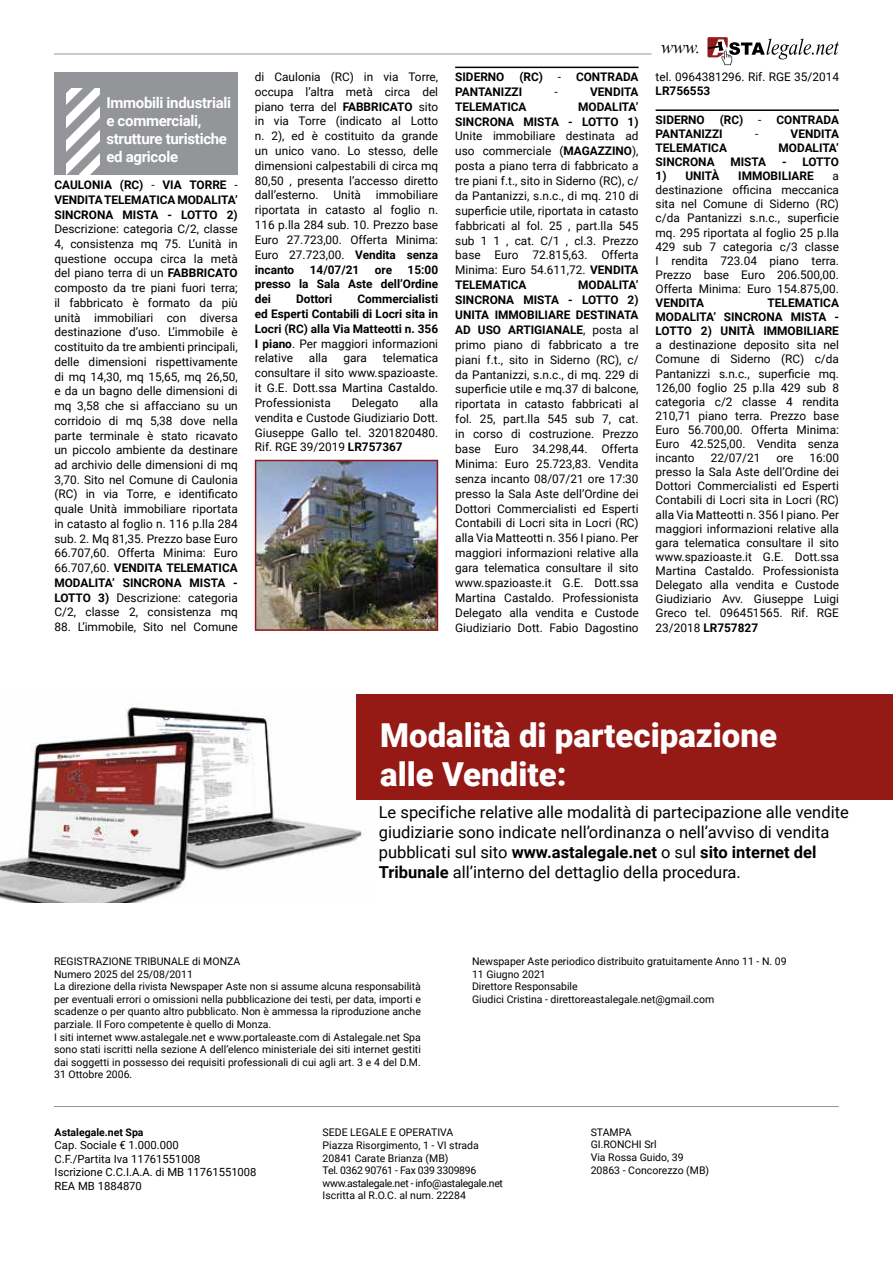
<style>
.page{position:relative;width:893px;height:1263px;background:#fff}
.page>*{position:absolute;margin:0;border:0;box-sizing:border-box;transform-origin:0 0}
.t1{font:900 33px/39.6px "Roboto";color:#fff}
.t2{font:italic 18px "Times New Roman";color:#000}
.t3{font:16.5px/19.8px "Roboto";color:#000}
.t4{font:700 15px/18px "Roboto";letter-spacing:-.02em;color:#fff}
.t5{font:11.85px/14.9px "Roboto";color:#000;text-align:justify}
.t6{font:700 11.85px/14.9px "Roboto";color:#000;text-align:justify}
.t7{font:11.25px/13.5px "Roboto";color:#000}
.t8{font:10.5px/12.6px "Roboto";color:#000}
.t9{font:700 10.5px "Roboto";color:#000}
.s1{font-weight:400}
.s2{font-weight:700}
</style>
<div class="page">
<svg style="left:707px;top:37px;width:132px;height:28px"></svg>
<hr style="left:892px;top:0;width:1px;height:449px;background:#f1f1f2">
<hr style="left:54px;top:54px;width:597px;height:1px;background:#939598">
<img style="left:1px;top:707px;width:374px;height:195px">
<div style="left:356px;top:694px;width:537px;height:105px;background:#951a15"></div>
<hr style="left:54px;top:1106px;width:785px;height:1px;background:#939598">
<div style="left:54px;top:72px;width:184px;height:102px;background:#939598"></div>
<svg style="left:66px;top:88px;width:33px;height:86px"></svg>
<img style="left:258px;top:463px;width:177px;height:165px">
<div style="left:255px;top:460px;width:183px;height:171px;border:2px solid #901a1d"></div>
<hr style="left:455px;top:67px;width:184px;height:1px;background:#000">
<hr style="left:656px;top:109px;width:183px;height:2px;background:#000">
<p class="t4" style="left:106px;top:93px;width:126px">Immobili industriali e commerciali, strutture turistiche ed agricole</p>
<p class="t6" style="left:54px;top:177px;width:185px">CAULONIA (RC) <span class="s1">-</span> VIA TORRE <span class="s1">- </span>VENDITA TELEMATICA MODALITA’ SINCRONA MISTA - LOTTO 2)</p>
<p class="t5" style="left:54px;top:221px;width:185px">Descrizione: categoria C/2, classe 4, consistenza mq 75. L’unità in questione occupa circa la metà del piano terra di un <span class="s2">FABBRICATO </span>composto da tre piani fuori terra; il fabbricato è formato da più unità immobiliari con diversa destinazione d’uso. L’immobile è costituito da tre ambienti principali, delle dimensioni rispettivamente di mq 14,30, mq 15,65, mq 26,50, e da un bagno delle dimensioni di mq 3,58 che si affacciano su un corridoio di mq 5,38 dove nella parte terminale è stato ricavato un piccolo ambiente da destinare ad archivio delle dimensioni di mq 3,70. Sito nel Comune di Caulonia (RC) in via Torre, e identificato quale Unità immobiliare riportata in catasto al foglio n. 116 p.lla 284 sub. 2. Mq 81,35. Prezzo base Euro 66.707,60. Offerta Minima: Euro 66.707,60. <span class="s2">VENDITA TELEMATICA MODALITA’ SINCRONA MISTA - LOTTO 3)</span> Descrizione: categoria C/2, classe 2, consistenza mq</p>
<p class="t5" style="left:54px;top:619px;width:185px">88. L’immobile, Sito nel Comune</p>
<p class="t5" style="left:255px;top:69px;width:185px">di Caulonia (RC) in via Torre, occupa l’altra metà circa del piano terra del <span class="s2">FABBRICATO</span> sito in via Torre (indicato al Lotto n. 2), ed è costituito da grande un unico vano. Lo stesso, delle dimensioni calpestabili di circa mq 80,50 , presenta l’accesso diretto dall’esterno.</p>
<p class="t5" style="left:255px;top:187px;width:185px;text-indent:121px">immobiliare riportata in catasto al foglio n.<br>116 p.lla 284 sub. 10. Prezzo base Euro 27.723,00. Offerta Minima:<br>Euro 27.723,00. <span class="s2">Vendita senza incanto</span></p>
<p class="t5" style="left:334px;top:187px;width:29px">Unità</p>
<p class="t6" style="left:255px;top:261px;width:185px;text-indent:153px">15:00 presso la Sala Aste dell’Ordine dei</p>
<p class="t6" style="left:310px;top:261px;width:51px">14/07/21</p>
<p class="t6" style="left:375px;top:261px;width:19px">ore</p>
<p class="t6" style="left:255px;top:291px;width:185px;text-indent:103px">Commercialisti ed Esperti Contabili di Locri sita in Locri (RC) alla Via Matteotti n. 356<br>I piano<span class="s1">. Per maggiori informazioni relative</span></p>
<p class="t6" style="left:296px;top:291px;width:38px">Dottori</p>
<p class="t5" style="left:255px;top:350px;width:185px;text-indent:128px">telematica consultare il sito www.spazioaste. it G.E. Dott.ssa Martina Castaldo.<br>Professionista</p>
<p class="t5" style="left:309px;top:350px;width:20px">alla</p>
<p class="t5" style="left:343px;top:350px;width:25px">gara</p>
<p class="t5" style="left:255px;top:395px;width:185px;text-indent:165px">alla vendita e Custode Giudiziario Dott.<br>Giuseppe Gallo tel. 3201820480.<br>Rif. RGE 39/2019 <span class="s2">LR757367</span></p>
<p class="t5" style="left:352px;top:395px;width:48px">Delegato</p>
<p class="t6" style="left:455px;top:69px;width:51px">SIDERNO</p>
<p class="t6" style="left:519px;top:69px;width:25px">(RC)</p>
<p class="t6" style="left:558px;top:69px;width:82px"><span class="s1">-</span> CONTRADA</p>
<p class="t6" style="left:455px;top:84px;width:69px">PANTANIZZI</p>
<p class="t5" style="left:555px;top:84px;width:5px">-</p>
<p class="t6" style="left:590px;top:84px;width:50px">VENDITA</p>
<p class="t6" style="left:455px;top:99px;width:73px">TELEMATICA</p>
<p class="t6" style="left:455px;top:99px;width:185px;text-align:right">MODALITA’<br>SINCRONA MISTA - LOTTO 1)</p>
<p class="t5" style="left:455px;top:128px;width:185px">Unite immobiliare destinata ad uso commerciale (<span class="s2">MAGAZZINO</span>), posta a piano terra di fabbricato a tre piani f.t., sito in Siderno (RC), c/ da Pantanizzi, s.n.c., di mq. 210 di superficie utile, riportata in catasto fabbricati al fol. 25 , part.lla 545 sub 1 1 , cat. C/1 , cl.3. Prezzo base Euro 72.815,63. Offerta Minima: Euro 54.611,72. <span class="s2">VENDITA TELEMATICA</span></p>
<p class="t5" style="left:455px;top:277px;width:185px;text-indent:123px"><span class="s2">MODALITA’ SINCRONA MISTA - LOTTO 2)<br>UNITA IMMOBILIARE DESTINATA AD USO ARTIGIANALE</span>, posta al primo piano di fabbricato a tre piani f.t., sito in Siderno (RC), c/ da Pantanizzi, s.n.c., di mq. 229 di superficie utile e mq.37 di balcone, riportata in catasto fabbricati al fol. 25, part.lla 545 sub 7, cat. in corso di costruzione. Prezzo base Euro 34.298,44. Offerta Minima: Euro 25.723,83. Vendita senza incanto 08/07/21 ore 17:30 presso la Sala Aste dell’Ordine dei Dottori Commercialisti ed Esperti Contabili di Locri sita in Locri (RC) alla Via Matteotti n. 356 I piano. Per maggiori informazioni relative alla gara telematica consultare il sito www.spazioaste.it G.E. Dott.ssa Martina Castaldo. Professionista Delegato alla vendita e Custode Giudiziario Dott. Fabio Dagostino</p>
<h2 class="t2" style="left:661px;top:35px;width:41px">www.</h2>
<p class="t5" style="left:656px;top:69px;width:185px">tel. 0964381296. Rif. RGE 35/2014</p>
<p class="t6" style="left:656px;top:83px;width:56px">LR756553</p>
<p class="t6" style="left:656px;top:112px;width:51px">SIDERNO</p>
<p class="t6" style="left:720px;top:112px;width:25px">(RC)</p>
<p class="t6" style="left:758px;top:112px;width:82px"><span class="s1">-</span> CONTRADA</p>
<p class="t6" style="left:656px;top:126px;width:69px">PANTANIZZI</p>
<p class="t5" style="left:755px;top:126px;width:5px">-</p>
<p class="t6" style="left:791px;top:126px;width:50px">VENDITA</p>
<p class="t6" style="left:656px;top:140px;width:73px">TELEMATICA</p>
<p class="t6" style="left:778px;top:140px;width:62px">MODALITA’</p>
<p class="t6" style="left:656px;top:154px;width:61px">SINCRONA</p>
<p class="t6" style="left:730px;top:154px;width:37px">MISTA</p>
<p class="t6" style="left:782px;top:154px;width:58px">- LOTTO</p>
<p class="t6" style="left:656px;top:168px;width:65px">1) UNITÀ</p>
<p class="t6" style="left:738px;top:168px;width:77px">IMMOBILIARE</p>
<p class="t5" style="left:656px;top:168px;width:185px;line-height:14.1px;text-indent:177px">a destinazione officina meccanica sita nel Comune di Siderno (RC) c/da Pantanizzi s.n.c., superficie mq. 295 riportata al foglio 25 p.lla 429 sub 7 categoria c/3 classe I rendita 723.04 piano terra.<br>Prezzo base Euro 206.500,00.<br>Offerta Minima: Euro 154.875,00.</p>
<p class="t6" style="left:656px;top:295px;width:50px">VENDITA</p>
<p class="t6" style="left:656px;top:295px;width:185px;line-height:14.1px;text-indent:112px">TELEMATICA MODALITA’ SINCRONA MISTA - LOTTO 2) UNITÀ IMMOBILIARE</p>
<p class="t5" style="left:656px;top:338px;width:185px;line-height:14.1px">a destinazione deposito sita nel Comune di Siderno (RC) c/da Pantanizzi s.n.c., superficie mq.<br>126,00 foglio 25 p.lla 429 sub 8 categoria c/2 classe 4 rendita 210,71 piano terra. Prezzo base Euro 56.700,00. Offerta Minima:<br>Euro 42.525,00. Vendita senza incanto</p>
<p class="t5" style="left:656px;top:450px;width:185px;line-height:14.1px;text-indent:154px">16:00 presso la Sala Aste dell’Ordine dei Dottori Commercialisti ed Esperti Contabili di Locri sita in Locri (RC) alla Via Matteotti n. 356 I piano. Per maggiori informazioni relative alla gara telematica consultare il sito www.spazioaste.it G.E. Dott.ssa Martina Castaldo. Professionista Delegato alla vendita e Custode Giudiziario Avv. Giuseppe Luigi Greco tel. 096451565. Rif. RGE 23/2018 <span class="s2">LR757827</span></p>
<p class="t5" style="left:711px;top:450px;width:51px">22/07/21</p>
<p class="t5" style="left:776px;top:450px;width:18px">ore</p>
<h1 class="t1" style="left:380px;top:714px;width:398px">Modalità di partecipazione alle Vendite:</h1>
<p class="t3" style="left:379px;top:802px;width:472px">Le specifiche relative alle modalità di partecipazione alle vendite giudiziarie sono indicate nell’ordinanza o nell’avviso di vendita pubblicati sul sito <span class="s2">www.astalegale.net</span> o sul <span class="s2">sito internet del Tribunale</span> all’interno del dettaglio della procedura.</p>
<p class="t8" style="left:54px;top:955px;width:368px">REGISTRAZIONE TRIBUNALE di MONZA<br>Numero 2025 del 25/08/2011<br>La direzione della rivista Newspaper Aste non si assume alcuna responsabilità per eventuali errori o omissioni nella pubblicazione dei testi, per data, importi e scadenze o per quanto altro pubblicato. Non è ammessa la riproduzione anche parziale. Il Foro competente è quello di Monza.<br>I siti internet www.astalegale.net e www.portaleaste.com di Astalegale.net Spa sono stati iscritti nella sezione A dell’elenco ministeriale dei siti internet gestiti dai soggetti in possesso dei requisiti professionali di cui agli art. 3 e 4 del D.M.<br>31 Ottobre 2006.</p>
<p class="t8" style="left:472px;top:955px;width:316px">Newspaper Aste periodico distribuito gratuitamente Anno 11 - N. 09<br>11 Giugno 2021<br>Direttore Responsabile<br>Giudici Cristina - direttoreastalegale.net@gmail.com</p>
<p class="t9" style="left:55px;top:1125px;width:90px">Astalegale.net Spa</p>
<p class="t7" style="left:55px;top:1138px;width:203px">Cap. Sociale € 1.000.000<br>C.F./Partita Iva 11761551008<br>Iscrizione C.C.I.A.A. di MB 11761551008<br>REA MB 1884870</p>
<p class="t8" style="left:323px;top:1126px;width:182px">SEDE LEGALE E OPERATIVA<br>Piazza Risorgimento, 1 - VI strada<br>20841 Carate Brianza (MB)<br>Tel. 0362 90761 - Fax 039 3309896 www.astalegale.net - info@astalegale.net<br>Iscritta al R.O.C. al num. 22284</p>
<p class="t8" style="left:591px;top:1125px;width:120px">STAMPA<br>GI.RONCHI Srl<br>Via Rossa Guido, 39<br>20863 - Concorezzo (MB)</p>
</div>
